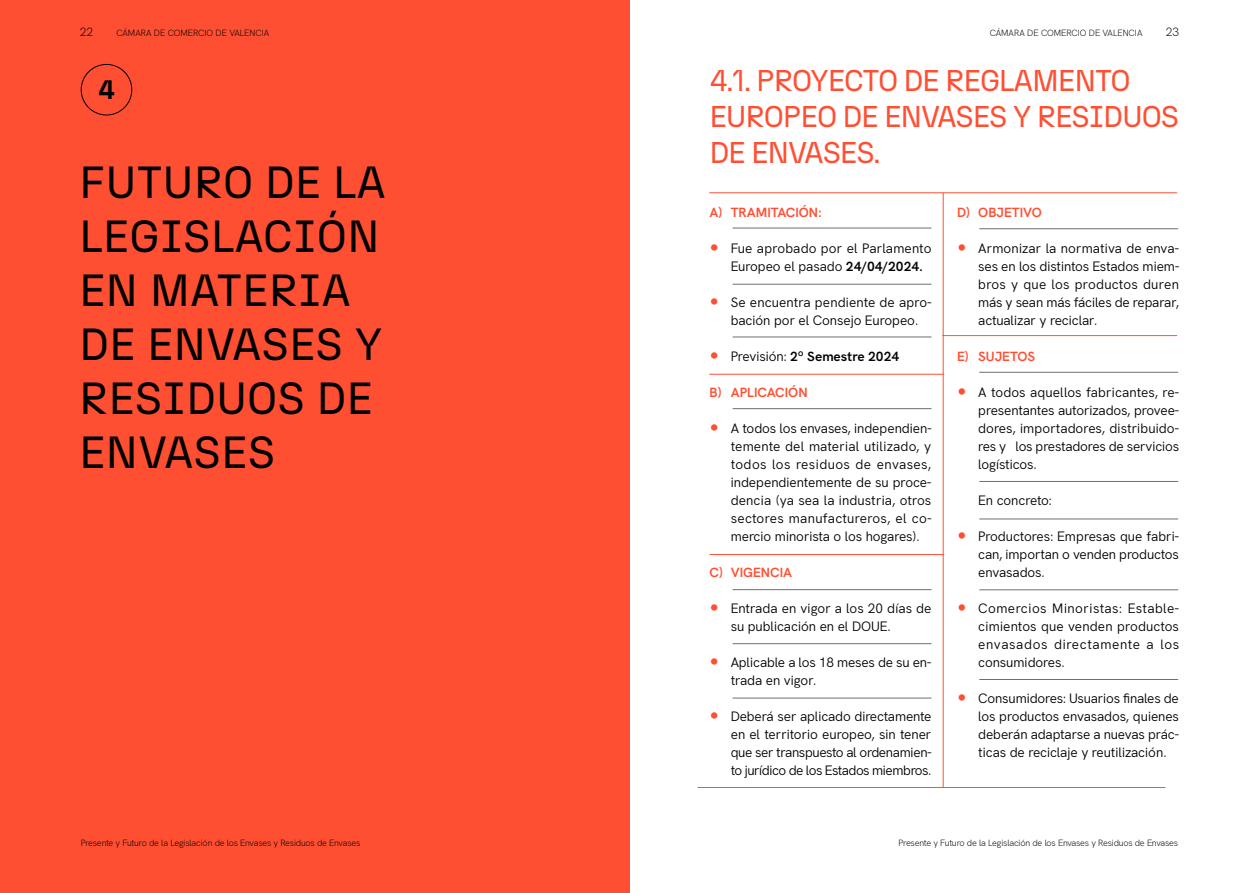
<style>
.page{position:relative;width:1259px;height:893px;background:#fff}
.page>*{position:absolute;margin:0;border:0;box-sizing:border-box;transform-origin:0 0}
.t1{font:45px/54px "N27";color:#000}
.t2{font:30px "N27";letter-spacing:-.04em;color:#ff4f33}
.t3{font:700 26.7px "N27";color:#000}
.t4{font:13.5px/18px "Hanken Grotesk";letter-spacing:-.01em;color:#000;text-align:justify}
.t5{font:700 13.5px "Hanken Grotesk";color:#ff4f33}
.t6{font:700 13.5px "Hanken Grotesk";color:#000}
.t7{font:300 12px "Hanken Grotesk";color:#000}
.t8{font:300 9px "Hanken Grotesk";letter-spacing:-.02em;color:#000}
.t9{font:300 9px "Hanken Grotesk";color:#000}
.s1{font-weight:700;font-size:27px;color:#ff4f33}
.s2{font-weight:700}
.s3{font-size:27px;color:#ff4f33}
.s4{font-weight:400}
</style>
<div class="page">
<div style="left:0;top:0;width:629px;height:893px;background:#ff4f33"></div>
<div style="left:81px;top:64px;width:51px;height:51px;border:1px solid #000;border-radius:50%"></div>
<hr style="left:709px;top:192px;width:468px;height:1px;background:#ff4f33">
<hr style="left:709px;top:374px;width:235px;height:1px;background:#ff4f33">
<hr style="left:732px;top:284px;width:199px;height:1px;background:#6d6e71">
<hr style="left:732px;top:337px;width:199px;height:1px;background:#6d6e71">
<hr style="left:732px;top:643px;width:199px;height:1px;background:#6d6e71">
<hr style="left:732px;top:589px;width:199px;height:1px;background:#6d6e71">
<hr style="left:732px;top:408px;width:199px;height:1px;background:#6d6e71">
<hr style="left:732px;top:228px;width:199px;height:1px;background:#6d6e71">
<hr style="left:732px;top:698px;width:199px;height:1px;background:#6d6e71">
<hr style="left:979px;top:679px;width:199px;height:1px;background:#6d6e71">
<hr style="left:979px;top:590px;width:199px;height:1px;background:#6d6e71">
<hr style="left:979px;top:519px;width:199px;height:1px;background:#6d6e71">
<hr style="left:979px;top:481px;width:199px;height:1px;background:#6d6e71">
<hr style="left:979px;top:372px;width:199px;height:1px;background:#6d6e71">
<hr style="left:979px;top:228px;width:199px;height:1px;background:#6d6e71">
<hr style="left:942px;top:335px;width:235px;height:1px;background:#ff4f33">
<hr style="left:709px;top:554px;width:235px;height:1px;background:#ff4f33">
<hr style="left:697px;top:787px;width:468px;height:1px;background:#ff4f33">
<hr style="left:942px;top:193px;width:1px;height:594px;background:#ff4f33">
<p class="t7" style="left:80px;top:23px;width:15px">22</p>
<p class="t9" style="left:116px;top:26px;width:150px">Cámara de Comercio DE VALENCIA</p>
<h3 class="t3" style="left:98px;top:73px;width:18px">4</h3>
<h1 class="t1" style="left:79px;top:155px;width:56px">FUTURO</h1>
<h1 class="t1" style="left:79px;top:155px;width:308px;text-indent:186px">DE LA<br>LEGISLACIÓN<br>EN MATERIA<br>D E ENVASES Y<br>RESIDUO</h1>
<h1 class="t1" style="left:277px;top:371px;width:97px">S DE</h1>
<h1 class="t1" style="left:79px;top:425px;width:198px">ENVASES</h1>
<p class="t8" style="left:81px;top:836px;width:281px">Presente y Futuro de la Legislación de los Envases y Residuos de Envases</p>
<p class="t9" style="left:989px;top:26px;width:150px">Cámara de Comercio DE VALENCIA</p>
<p class="t7" style="left:1165px;top:23px;width:15px">23</p>
<h2 class="t2" style="left:709px;top:63px;width:153px">4.1. PROYECTO</h2>
<h2 class="t2" style="left:903px;top:63px;width:189px">DE REGLAMENTO</h2>
<h2 class="t2" style="left:709px;top:99px;width:36px">EURO</h2>
<h2 class="t2" style="left:783px;top:99px;width:340px">PEO DE ENVASES Y RESIDUO</h2>
<h2 class="t2" style="left:1160px;top:99px;width:20px">S</h2>
<h2 class="t2" style="left:709px;top:135px;width:173px">D E ENVASES.</h2>
<p class="t5" style="left:709px;top:201px;width:114px">a) TRAMITACIÓN:</p>
<p class="t4" style="left:730px;top:238px;width:202px;text-indent:-21px"><span class="s1">•</span> Fue aprobado por el Parlamento<br>Europeo el pasado <span class="s2">24/04/2024.</span></p>
<p class="t4" style="left:709px;top:292px;width:223px;text-align:center"><span class="s1">•</span> Se encuentra pendiente de apro&shy;bación por el Consejo Europeo.</p>
<p class="t6" style="left:709px;top:345px;width:191px"><span class="s3">•</span> <span class="s4">Previsión:</span> 2º Semestre 2024</p>
<p class="t5" style="left:709px;top:381px;width:100px">b) APLICACIÓN</p>
<p class="t4" style="left:730px;top:418px;width:202px;text-indent:-21px"><span class="s1">•</span> A todos los envases, independien&shy;temente del material utilizado, y todos los residuos de envases, independientemente de su proce&shy;dencia (ya sea la industria, otros sectores manufactureros, el co&shy;mercio minorista o los hogares).</p>
<p class="t5" style="left:709px;top:561px;width:84px">c) VIGENCIA</p>
<p class="t4" style="left:730px;top:598px;width:202px;text-indent:-21px"><span class="s1">•</span> Entrada en vigor a los 20 días de su publicación en el DOUE.</p>
<p class="t4" style="left:730px;top:652px;width:202px;text-indent:-21px"><span class="s1">•</span> Aplicable a los 18 meses de su en&shy;trada en vigor.</p>
<p class="t4" style="left:730px;top:706px;width:202px;text-indent:-21px"><span class="s1">•</span> Deberá ser aplicado directamente en el territorio europeo, sin tener que ser transpuesto al ordenamien&shy;to jurídico de los Estados miembros.</p>
<p class="t5" style="left:957px;top:202px;width:86px">d) OBJETIVO</p>
<p class="t4" style="left:978px;top:238px;width:202px;text-indent:-21px"><span class="s1">•</span> Armonizar la normativa de enva&shy;ses en los distintos Estados miem&shy;bros y que los productos duren más y sean más fáciles de reparar, actualizar y reciclar.</p>
<p class="t5" style="left:957px;top:346px;width:80px">e) SUJETOS</p>
<p class="t4" style="left:978px;top:382px;width:202px;text-indent:-21px"><span class="s1">•</span> A todos aquellos fabricantes, re&shy;presentantes autorizados, provee&shy;dores, importadores, distribuido&shy;res y los prestadores de servicios logísticos.</p>
<p class="t4" style="left:978px;top:490px;width:75px">En concreto:</p>
<p class="t4" style="left:978px;top:526px;width:202px;text-indent:-21px"><span class="s1">•</span> Productores: Empresas que fabri&shy;can, importan o venden productos envasados.</p>
<p class="t4" style="left:978px;top:598px;width:202px;text-indent:-21px"><span class="s1">•</span> Comercios Minoristas: Estable&shy;cimientos que venden productos envasados directamente a los consumidores.</p>
<p class="t4" style="left:978px;top:688px;width:202px;text-indent:-21px"><span class="s1">•</span> Consumidores: Usuarios finales de los productos envasados, quienes deberán adaptarse a nuevas prác&shy;ticas de reciclaje y reutilización.</p>
<p class="t8" style="left:898px;top:836px;width:281px">Presente y Futuro de la Legislación de los Envases y Residuos de Envases</p>
</div>
